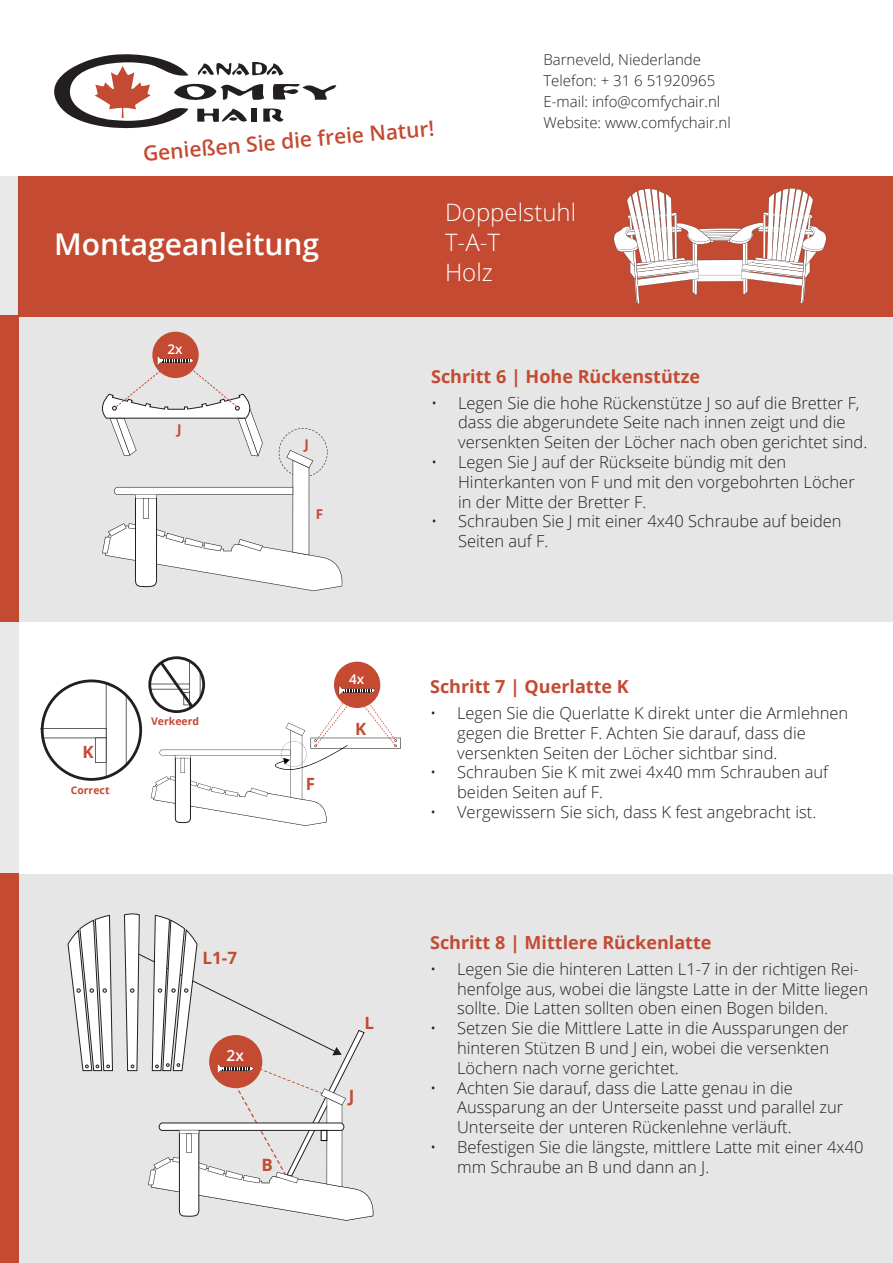
<style>
.page{position:relative;width:893px;height:1263px;background:#fff}
.page>*{position:absolute;margin:0;border:0;box-sizing:border-box;transform-origin:0 0}
.t1{font:600 30px "Open Sans";color:#fff}
.t2{font:300 24px/30px "Open Sans";color:#fff}
.t3{font:600 21px "Open Sans";color:#c44a32}
.t4{font:700 18px "Open Sans";color:#c44a32}
.t5{font:700 16.95px "Open Sans";color:#c44a32}
.t6{font:700 16.8px "Open Sans";color:#c44a32}
.t7{font:300 16.5px/19.8px "Open Sans";color:#231f20}
.t8{font:600 15.45px "Open Sans";color:#fff}
.t9{font:300 15px/21px "Open Sans";color:#231f20}
.t10{font:600 13.5px "Open Sans";color:#fff}
.t11{font:700 13.5px "Open Sans";color:#c44a32}
.t12{font:700 10.5px "Open Sans";color:#c44a32}
</style>
<div class="page">
<div style="left:0;top:874px;width:893px;height:389px;background:#e6e6e6"></div>
<div style="left:0;top:316px;width:893px;height:306px;background:#e6e6e6"></div>
<div style="left:0;top:316px;width:19px;height:306px;background:#c44a32"></div>
<div style="left:0;top:622px;width:19px;height:325px;background:#e9e9e9"></div>
<div style="left:0;top:874px;width:19px;height:389px;background:#c44a32"></div>
<svg style="left:54px;top:54px;width:282px;height:74px"></svg>
<svg style="left:40px;top:679px;width:102px;height:102px"></svg>
<div style="left:152px;top:332px;width:47px;height:46px;background:#c44a32;border-radius:50%"></div>
<svg style="left:102px;top:355px;width:241px;height:236px"></svg>
<svg style="left:148px;top:656px;width:253px;height:170px"></svg>
<svg style="left:67px;top:914px;width:46px;height:157px"></svg>
<svg style="left:124px;top:913px;width:250px;height:307px"></svg>
<div style="left:19px;top:177px;width:874px;height:140px;background:#c44a32"></div>
<div style="left:0;top:177px;width:19px;height:139px;background:#e9e9e9"></div>
<svg style="left:613px;top:188px;width:214px;height:117px"></svg>
<p class="t3" style="left:142px;top:139px;width:294px;rotate:-5deg">Genießen Sie die freie Natur!</p>
<p class="t9" style="left:543px;top:49px;width:189px">Barneveld, Niederlande<br>Telefon: + 31 6 51920965<br>E-mail: info@comfychair.nl<br>Website: www.comfychair.nl</p>
<h1 class="t1" style="left:54px;top:223px;width:267px">Montageanleitung</h1>
<h2 class="t2" style="left:445px;top:197px;width:133px">Doppelstuhl<br>T-A-T<br>Holz</h2>
<p class="t10" style="left:168px;top:340px;width:17px">2x</p>
<p class="t11" style="left:177px;top:419px;width:6px">J</p>
<p class="t6" style="left:82px;top:740px;width:13px">K</p>
<p class="t12" style="left:71px;top:783px;width:40px">Correct</p>
<p class="t12" style="left:151px;top:714px;width:50px">Verkeerd</p>
<p class="t11" style="left:304px;top:434px;width:6px">J</p>
<p class="t11" style="left:316px;top:504px;width:9px">F</p>
<p class="t6" style="left:306px;top:772px;width:11px">F</p>
<p class="t10" style="left:349px;top:670px;width:17px">4x</p>
<p class="t6" style="left:355px;top:717px;width:13px">K</p>
<p class="t5" style="left:203px;top:946px;width:36px">L1-7</p>
<p class="t8" style="left:227px;top:1044px;width:19px">2x</p>
<p class="t5" style="left:262px;top:1152px;width:13px">B</p>
<p class="t5" style="left:364px;top:1011px;width:11px">L</p>
<p class="t5" style="left:349px;top:1084px;width:7px">J</p>
<p class="t4" style="left:431px;top:364px;width:270px">Schritt 6 | Hohe Rückenstütze</p>
<p class="t7" style="left:458px;top:392px;width:411px;text-indent:-27px">• Legen Sie die hohe Rückenstütze J so auf die Bretter F, dass die abgerundete Seite nach innen zeigt und die versenkten Seiten der Löcher nach oben gerichtet sind.</p>
<p class="t7" style="left:458px;top:452px;width:398px;text-indent:-27px">• Legen Sie J auf der Rückseite bündig mit den<br>Hinterkanten von F und mit den vorgebohrten Löcher in der Mitte der Bretter F.</p>
<p class="t7" style="left:458px;top:511px;width:385px;text-indent:-27px">• Schrauben Sie J mit einer 4x40 Schraube auf beiden<br>Seiten auf F.</p>
<p class="t4" style="left:430px;top:674px;width:200px">Schritt 7 | Querlatte K</p>
<p class="t7" style="left:457px;top:703px;width:393px;text-indent:-27px">• Legen Sie die Querlatte K direkt unter die Armlehnen gegen die Bretter F. Achten Sie darauf, dass die versenkten Seiten der Löcher sichtbar sind.</p>
<p class="t7" style="left:457px;top:762px;width:373px;text-indent:-27px">• Schrauben Sie K mit zwei 4x40 mm Schrauben auf beiden Seiten auf F.</p>
<p class="t7" style="left:430px;top:802px;width:388px">• Vergewissern Sie sich, dass K fest angebracht ist.</p>
<p class="t4" style="left:430px;top:930px;width:283px">Schritt 8 | Mittlere Rückenlatte</p>
<p class="t7" style="left:457px;top:958px;width:412px;text-indent:-27px">• Legen Sie die hinteren Latten L1-7 in der richtigen Rei&shy;henfolge aus, wobei die längste Latte in der Mitte liegen sollte. Die Latten sollten oben einen Bogen bilden.</p>
<p class="t7" style="left:457px;top:1018px;width:393px;text-indent:-27px">• Setzen Sie die Mittlere Latte in die Aussparungen der hinteren Stützen B und J ein, wobei die versenkten<br>Löchern nach vorne gerichtet.</p>
<p class="t7" style="left:457px;top:1077px;width:388px;text-indent:-27px">• Achten Sie darauf, dass die Latte genau in die<br>Aussparung an der Unterseite passt und parallel zur<br>Unterseite der unteren Rückenlehne verläuft.</p>
<p class="t7" style="left:457px;top:1136px;width:408px;text-indent:-27px">• Befestigen Sie die längste, mittlere Latte mit einer 4x40 mm Schraube an B und dann an J.</p>
</div>
